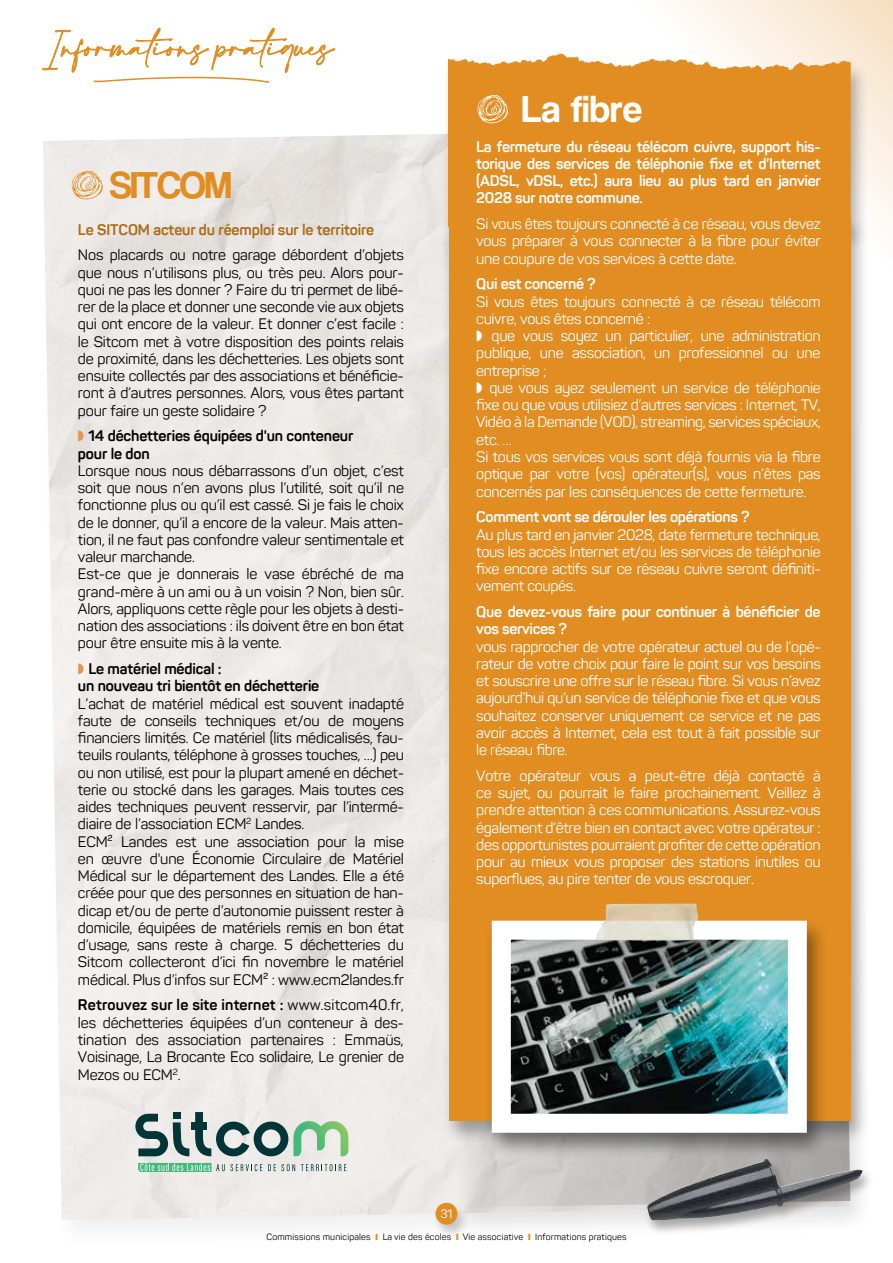
<style>
.page{position:relative;width:893px;height:1263px;background:#fff}
.page>*{position:absolute;margin:0;border:0;box-sizing:border-box;transform-origin:0 0}
.t1{font:39px "Coolvetica Rg";color:#fff}
.t2{font:39px "Coolvetica Rg";letter-spacing:-.03em;color:#e28d22}
.t3{font:15px/17.2px "Panton";letter-spacing:-.01em;color:#000;text-align:justify}
.t4{font:15px/17.2px "Panton";letter-spacing:-.02em;color:#fff;text-align:justify}
.t5{font:700 15px/17.2px "Panton";letter-spacing:-.02em;color:#fff;text-align:justify}
.t6{font:700 15px/17.2px "Panton";letter-spacing:-.01em;color:#000}
.t7{font:700 15px "Panton";letter-spacing:-.01em;color:#ac6b14}
.t8{font:12px "Panton";color:#fff}
.t9{font:9px "Panton";letter-spacing:.02em;color:#000}
.s1{color:#e4964c}
.s2{font-weight:700}
.s3{color:#e28d22}
</style>
<div class="page">
<img style="left:43px;top:134px;width:389px;height:1086px">
<div style="left:432px;top:122px;width:444px;height:1118px;background:#000;opacity:.2"></div>
<svg style="left:441px;top:124px;width:409px;height:1084px;background:#d5d2cf"></svg>
<svg style="left:670px;top:0;width:223px;height:282px"></svg>
<div style="left:643px;top:1157px;width:232px;height:79px;background:#000;opacity:.3"></div>
<img style="left:647px;top:1159px;width:204px;height:61px">
<div style="left:431px;top:1202px;width:39px;height:38px;background:#000;opacity:.2"></div>
<div style="left:435px;top:1203px;width:22px;height:22px;background:#e28d22;border-radius:50%"></div>
<svg style="left:42px;top:28px;width:293px;height:55px"></svg>
<img style="left:64px;top:165px;width:44px;height:39px">
<img style="left:449px;top:43px;width:418px;height:173px">
<div style="left:442px;top:216px;width:428px;height:929px;background:#000;opacity:.3"></div>
<div style="left:449px;top:219px;width:401px;height:901px;background:#e28d22"></div>
<div style="left:192px;top:1122px;width:15px;height:8px;background:#023537"></div>
<svg style="left:135px;top:1114px;width:54px;height:42px;background:#859a9a"></svg>
<div style="left:173px;top:1112px;width:8px;height:7px;background:#023537"></div>
<svg style="left:268px;top:1164px;width:27px;height:7px"></svg>
<svg style="left:301px;top:1164px;width:45px;height:7px"></svg>
<svg style="left:195px;top:1112px;width:153px;height:44px;background:#a0b8ac"></svg>
<svg style="left:138px;top:1163px;width:124px;height:9px"></svg>
<img style="left:469px;top:89px;width:44px;height:39px">
<div style="left:485px;top:919px;width:343px;height:240px;background:#000;opacity:.4"></div>
<img style="left:512px;top:941px;width:275px;height:172px">
<div style="left:492px;top:921px;width:315px;height:212px;border:19px solid #fff"></div>
<img style="left:595px;top:904px;width:103px;height:36px">
<h1 class="t2" style="left:110px;top:162px;width:124px">SITCOM</h1>
<p class="t7" style="left:78px;top:220px;width:298px">Le SITCOM acteur du réemploi sur le territoire</p>
<p class="t3" style="left:78px;top:246px;width:328px">Nos placards ou notre garage débordent d’objets que nous n’utilisons plus, ou très peu. Alors pour&shy;quoi ne pas les donner ? Faire du tri permet de libé&shy;rer de la place et donner une seconde vie aux objets qui ont encore de la valeur. Et donner c’est facile : le Sitcom met à votre disposition des points relais de proximité, dans les déchetteries. Les objets sont ensuite collectés par des associations et bénéficie&shy;ront à d’autres personnes. Alors, vous êtes partant pour faire un geste solidaire ?</p>
<p class="t6" style="left:78px;top:427px;width:277px"><span class="s1">◗</span> 14 déchetteries équipées d'un conteneur pour le don</p>
<p class="t3" style="left:78px;top:462px;width:328px;text-align:left">Lorsque nous nous débarrassons d’un objet, c’est soit que nous n’en avons plus l’utilité, soit qu’il ne fonctionne plus ou qu’il est cassé. Si je fais le choix de le donner, qu’il a encore de la valeur. Mais atten&shy;tion, il ne faut pas confondre valeur sentimentale et valeur marchande.<br>Est-ce que je donnerais le vase ébréché de ma grand-mère à un ami ou à un voisin ? Non, bien sûr.<br>Alors, appliquons cette règle pour les objets à desti&shy;nation des associations : ils doivent être en bon état pour être ensuite mis à la vente.</p>
<p class="t6" style="left:78px;top:660px;width:243px"><span class="s1">◗</span> Le matériel médical :<br>un nouveau tri bientôt en déchetterie</p>
<p class="t3" style="left:78px;top:695px;width:328px;text-align:left">L’achat de matériel médical est souvent inadapté faute de conseils techniques et/ou de moyens financiers limités. Ce matériel (lits médicalisés, fau&shy;teuils roulants, téléphone à grosses touches, …) peu ou non utilisé, est pour la plupart amené en déchet&shy;terie ou stocké dans les garages. Mais toutes ces aides techniques peuvent resservir, par l’intermé&shy;diaire de l’association ECM<sup>2</sup> Landes.<br>ECM² Landes est une association pour la mise en œuvre d'une Économie Circulaire de Matériel Médical sur le département des Landes. Elle a été créée pour que des personnes en situation de han&shy;dicap et/ou de perte d’autonomie puissent rester à domicile, équipées de matériels remis en bon état d’usage, sans reste à charge. 5 déchetteries du Sitcom collecteront d’ici fin novembre le matériel médical. Plus d’infos sur ECM² : www.ecm2landes.fr</p>
<p class="t3" style="left:78px;top:996px;width:327px"><span class="s2">Retrouvez sur le site internet :</span> www.sitcom40.fr, les déchetteries équipées d’un conteneur à des&shy;tination des association partenaires : Emmaüs, Voisinage, La Brocante Eco solidaire, Le grenier de Mezos ou ECM<sup>2</sup>.</p>
<h1 class="t1" style="left:522px;top:86px;width:122px">La fibre</h1>
<p class="t5" style="left:476px;top:138px;width:346px">La fermeture du réseau télécom cuivre, support his&shy;torique des services de téléphonie fixe et d’Internet (ADSL, vDSL, etc.) aura lieu au plus tard en janvier 2028 sur notre commune.</p>
<p class="t4" style="left:476px;top:215px;width:346px">Si vous êtes toujours connecté à ce réseau, vous devez vous préparer à vous connecter à la fibre pour éviter une coupure de vos services à cette date.</p>
<p class="t5" style="left:476px;top:275px;width:121px">Qui est concerné ?</p>
<p class="t4" style="left:476px;top:293px;width:346px;text-align:left">Si vous êtes toujours connecté à ce réseau télécom cuivre, vous êtes concerné :<br>◗ que vous soyez un particulier, une administration publique, une association, un professionnel ou une entreprise ;<br>◗ que vous ayez seulement un service de téléphonie fixe ou que vous utilisiez d’autres services : Internet, TV, Vidéo à la Demande (VOD), streaming, services spéciaux, etc. …<br>Si tous vos services vous sont déjà fournis via la fibre optique par votre (vos) opérateur(s), vous n’êtes pas concernés par les conséquences de cette fermeture.</p>
<p class="t5" style="left:476px;top:508px;width:275px">Comment vont se dérouler les opérations ?</p>
<p class="t4" style="left:476px;top:526px;width:346px">Au plus tard en janvier 2028, date fermeture technique, tous les accès Internet et/ou les services de téléphonie fixe encore actifs sur ce réseau cuivre seront définiti&shy;vement coupés.</p>
<p class="t5" style="left:476px;top:603px;width:346px">Que devez-vous faire pour continuer à bénéficier de vos services ?</p>
<p class="t4" style="left:476px;top:638px;width:346px">vous rapprocher de votre opérateur actuel ou de l’opé&shy;rateur de votre choix pour faire le point sur vos besoins et souscrire une offre sur le réseau fibre. Si vous n’avez aujourd’hui qu’un service de téléphonie fixe et que vous souhaitez conserver uniquement ce service et ne pas avoir accès à Internet, cela est tout à fait possible sur le réseau fibre.</p>
<p class="t4" style="left:476px;top:767px;width:346px">Votre opérateur vous a peut-être déjà contacté à ce sujet, ou pourrait le faire prochainement. Veillez à prendre attention à ces communications. Assurez-vous également d’être bien en contact avec votre opérateur : des opportunistes pourraient profiter de cette opération pour au mieux vous proposer des stations inutiles ou superflues, au pire tenter de vous escroquer.</p>
<p class="t8" style="left:440px;top:1206px;width:14px">31</p>
<p class="t9" style="left:266px;top:1231px;width:362px">Commissions municipales <span class="s3">❙</span> La vie des écoles <span class="s3">❙</span> Vie associative <span class="s3">❙</span> Informations pratiques</p>
</div>
